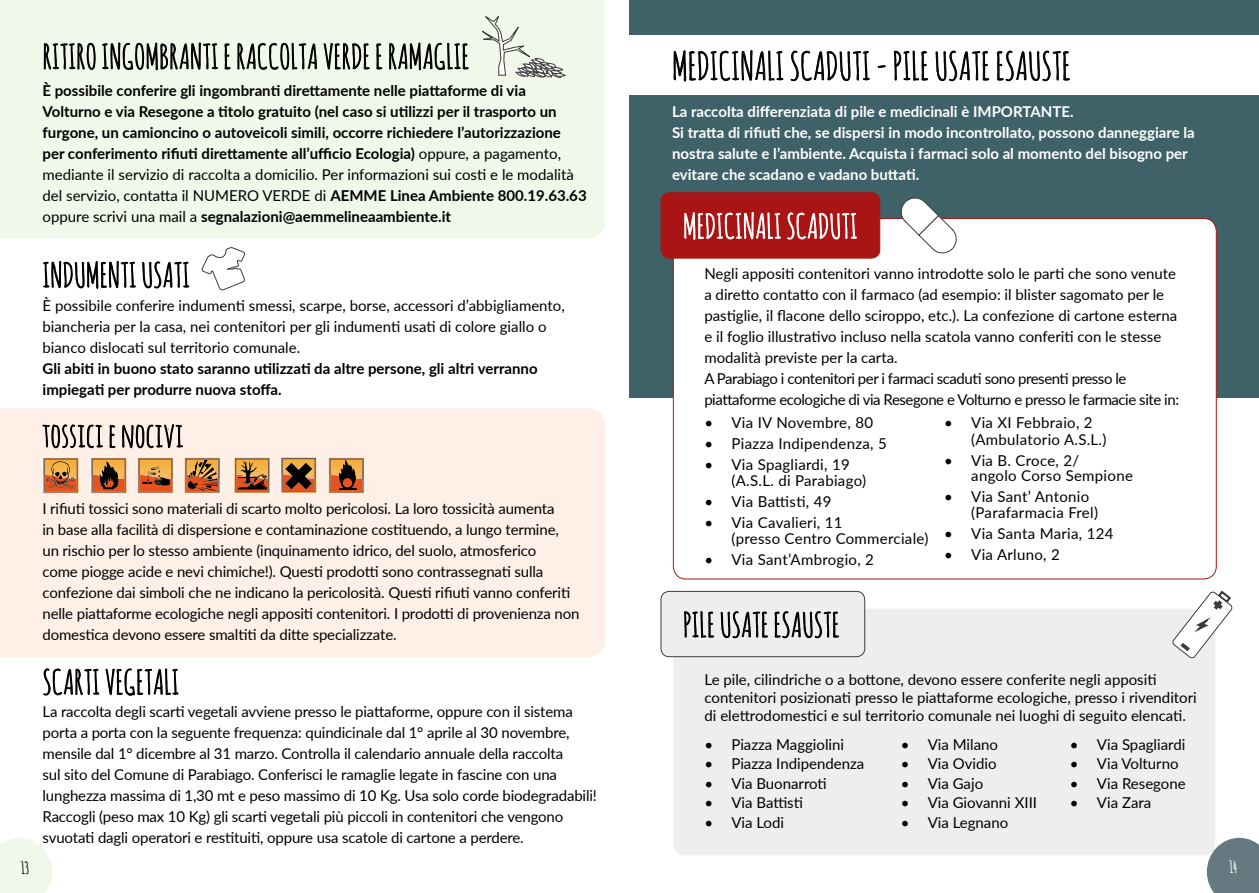
<style>
.page{position:relative;width:1259px;height:893px;background:#fff}
.page>*{position:absolute;margin:0;border:0;box-sizing:border-box;transform-origin:0 0}
.t1{font:37.5px "Amatic SC";color:#000}
.t2{font:33px "Amatic SC";color:#000}
.t3{font:33px "Amatic SC";color:#fff}
.t4{font:700 16.5px "Amatic";color:#000}
.t5{font:700 16.5px "Amatic";color:#fff}
.t6{font:15px/21px "Lato";letter-spacing:-.01em;color:#000}
.t7{font:700 15px/21px "Lato";color:#000}
.t8{font:15px/16.5px "Lato";letter-spacing:.02em;color:#000}
.t9{font:700 15px/21px "Lato";color:#fff}
.s1{font-weight:400}
</style>
<div class="page">
<svg style="left:0;top:838px;width:52px;height:55px"></svg>
<div style="left:0;top:0;width:605px;height:238px;background:#f1f7e9"></div>
<svg style="left:44px;top:43px;width:51px;height:27px"></svg>
<svg style="left:102px;top:43px;width:116px;height:27px"></svg>
<svg style="left:225px;top:43px;width:5px;height:29px"></svg>
<svg style="left:237px;top:43px;width:80px;height:27px"></svg>
<svg style="left:324px;top:43px;width:45px;height:29px"></svg>
<svg style="left:376px;top:43px;width:6px;height:29px"></svg>
<svg style="left:389px;top:13px;width:177px;height:65px"></svg>
<div style="left:629px;top:0;width:630px;height:398px;background:#3f6168"></div>
<div style="left:629px;top:35px;width:630px;height:60px;background:#fff"></div>
<div style="left:0;top:408px;width:605px;height:249px;background:#fef0e7"></div>
<svg style="left:43px;top:261px;width:93px;height:28px"></svg>
<svg style="left:142px;top:262px;width:47px;height:26px"></svg>
<svg style="left:201px;top:247px;width:44px;height:43px"></svg>
<svg style="left:281px;top:458px;width:36px;height:35px"></svg>
<svg style="left:329px;top:458px;width:36px;height:35px"></svg>
<svg style="left:234px;top:458px;width:37px;height:35px"></svg>
<svg style="left:43px;top:458px;width:36px;height:35px"></svg>
<img style="left:44px;top:459px;width:33px;height:20px">
<svg style="left:91px;top:458px;width:35px;height:35px"></svg>
<svg style="left:138px;top:458px;width:36px;height:35px"></svg>
<svg style="left:185px;top:458px;width:36px;height:35px"></svg>
<svg style="left:43px;top:408px;width:60px;height:40px"></svg>
<svg style="left:110px;top:425px;width:5px;height:23px"></svg>
<svg style="left:122px;top:408px;width:61px;height:40px"></svg>
<svg style="left:673px;top:50px;width:110px;height:32px"></svg>
<svg style="left:790px;top:50px;width:80px;height:31px"></svg>
<svg style="left:877px;top:65px;width:9px;height:3px"></svg>
<svg style="left:893px;top:50px;width:35px;height:31px"></svg>
<svg style="left:935px;top:50px;width:54px;height:32px"></svg>
<svg style="left:996px;top:50px;width:74px;height:32px"></svg>
<div style="left:673px;top:218px;width:543px;height:361px;background:#fff;border-radius:13px"></div>
<div style="left:672px;top:608px;width:544px;height:248px;background:#eee;border-radius:13px"></div>
<div style="left:672px;top:607px;width:544px;height:250px;border:2px solid #fff;border-radius:13px"></div>
<div style="left:661px;top:193px;width:218px;height:65px;background:#a91515;border-radius:8px"></div>
<div style="left:660px;top:192px;width:220px;height:66px;border:1px solid #a91515;border-radius:8px"></div>
<div style="left:661px;top:591px;width:203px;height:66px;background:#eee;border-radius:8px"></div>
<div style="left:660px;top:591px;width:205px;height:66px;border:1px solid #3c3c3b;border-radius:8px"></div>
<svg style="left:684px;top:212px;width:97px;height:45px"></svg>
<svg style="left:787px;top:212px;width:70px;height:28px"></svg>
<svg style="left:684px;top:611px;width:30px;height:47px"></svg>
<svg style="left:720px;top:611px;width:48px;height:45px"></svg>
<svg style="left:774px;top:611px;width:65px;height:45px"></svg>
<svg style="left:899px;top:197px;width:59px;height:57px"></svg>
<svg style="left:1171px;top:590px;width:62px;height:69px"></svg>
<svg style="left:1206px;top:838px;width:53px;height:55px"></svg>
<svg style="left:44px;top:669px;width:55px;height:26px"></svg>
<svg style="left:106px;top:669px;width:72px;height:27px"></svg>
<h2 class="t2" style="left:43px;top:35px;width:429px">RITIRO INGOMBRANTI E RACCOLTA VERDE E RAMAGLIE</h2>
<p class="t7" style="left:43px;top:79px;width:546px">È possibile conferire gli ingombranti direttamente nelle piattaforme di via Volturno e via Resegone a titolo gratuito (nel caso si utilizzi per il trasporto un furgone, un camioncino o autoveicoli simili, occorre richiedere l’autorizzazione per conferimento rifiuti direttamente all’ufficio Ecologia) <span class="s1">oppure, a pagamento, mediante il servizio di raccolta a domicilio. Per informazioni sui costi e le modalità del servizio, contatta il NUMERO VERDE di</span> AEMME Linea Ambiente 800.19.63.63 <span class="s1">oppure scrivi una mail a</span> segnalazioni@aemmelineaambiente.it</p>
<h2 class="t2" style="left:43px;top:254px;width:149px">INDUMENTI USATI</h2>
<p class="t6" style="left:43px;top:294px;width:524px">È possibile conferire indumenti smessi, scarpe, borse, accessori d’abbigliamento, biancheria per la casa, nei contenitori per gli indumenti usati di colore giallo o bianco dislocati sul territorio comunale.</p>
<p class="t7" style="left:43px;top:357px;width:496px">Gli abiti in buono stato saranno utilizzati da altre persone, gli altri verranno impiegati per produrre nuova stoffa.</p>
<h2 class="t2" style="left:42px;top:414px;width:144px">tossici e nocivi</h2>
<p class="t4" style="left:21px;top:856px;width:9px">13</p>
<p class="t6" style="left:43px;top:498px;width:538px">I rifiuti tossici sono materiali di scarto molto pericolosi. La loro tossicità aumenta<br>in base alla facilità di dispersione e contaminazione costituendo, a lungo termine,<br>un rischio per lo stesso ambiente (inquinamento idrico, del suolo, atmosferico<br>come piogge acide e nevi chimiche!). Questi prodotti sono contrassegnati sulla confezione dai simboli che ne indicano la pericolosità. Questi rifiuti vanno conferiti nelle piattaforme ecologiche negli appositi contenitori. I prodotti di provenienza non domestica devono essere smaltiti da ditte specializzate.</p>
<h2 class="t2" style="left:43px;top:661px;width:138px">SCARTI VEGETALI</h2>
<p class="t6" style="left:43px;top:700px;width:556px">La raccolta degli scarti vegetali avviene presso le piattaforme, oppure con il sistema porta a porta con la seguente frequenza: quindicinale dal 1° aprile al 30 novembre, mensile dal 1° dicembre al 31 marzo. Controlla il calendario annuale della raccolta<br>sul sito del Comune di Parabiago. Conferisci le ramaglie legate in fascine con una lunghezza massima di 1,30 mt e peso massimo di 10 Kg. Usa solo corde biodegradabili!<br>Raccogli (peso max 10 Kg) gli scarti vegetali più piccoli in contenitori che vengono svuotati dagli operatori e restituiti, oppure usa scatole di cartone a perdere.</p>
<h1 class="t1" style="left:672px;top:42px;width:400px">MEDICINALI SCADUTI - PILE USATE ESAUSTE</h1>
<p class="t9" style="left:672px;top:100px;width:524px">La raccolta differenziata di pile e medicinali è IMPORTANTE.<br>Si tratta di rifiuti che, se dispersi in modo incontrollato, possono danneggiare la nostra salute e l’ambiente. Acquista i farmaci solo al momento del bisogno per evitare che scadano e vadano buttati.</p>
<h2 class="t3" style="left:683px;top:205px;width:176px">MEDICINALI SCADUTI</h2>
<p class="t6" style="left:704px;top:262px;width:476px">Negli appositi contenitori vanno introdotte solo le parti che sono venute a diretto contatto con il farmaco (ad esempio: il blister sagomato per le pastiglie, il flacone dello sciroppo, etc.). La confezione di cartone esterna e il foglio illustrativo incluso nella scatola vanno conferiti con le stesse modalità previste per la carta.<br>A Parabiago i contenitori per i farmaci scaduti sono presenti presso le piattaforme ecologiche di via Resegone e Volturno e presso le farmacie site in:</p>
<p class="t8" style="left:704px;top:414px;width:170px">• Via IV Novembre, 80</p>
<p class="t8" style="left:704px;top:435px;width:184px">• Piazza Indipendenza, 5</p>
<p class="t8" style="left:731px;top:456px;width:136px;line-height:15.8px;text-indent:-27px">• Via Spagliardi, 19 (A.S.L. di Parabiago)</p>
<p class="t8" style="left:704px;top:493px;width:128px">• Via Battisti, 49</p>
<p class="t8" style="left:731px;top:514px;width:198px;text-indent:-27px">• Via Cavalieri, 11<br>(presso Centro Commerciale)</p>
<p class="t8" style="left:704px;top:551px;width:171px">• Via Sant’Ambrogio, 2</p>
<h2 class="t2" style="left:683px;top:603px;width:158px">PILE USATE ESAUSTE</h2>
<p class="t8" style="left:971px;top:414px;width:137px;text-indent:-27px">• Via XI Febbraio, 2 (Ambulatorio A.S.L.)</p>
<p class="t8" style="left:971px;top:452px;width:163px;line-height:15px;text-indent:-27px">• Via B. Croce, 2/<br>angolo Corso Sempione</p>
<p class="t8" style="left:971px;top:487px;width:128px;text-indent:-27px">• Via Sant’ Antonio (Parafarmacia Frel)</p>
<p class="t8" style="left:944px;top:525px;width:171px">• Via Santa Maria, 124</p>
<p class="t8" style="left:944px;top:546px;width:117px">• Via Arluno, 2</p>
<p class="t6" style="left:704px;top:670px;width:494px;line-height:18px">Le pile, cilindriche o a bottone, devono essere conferite negli appositi contenitori posizionati presso le piattaforme ecologiche, presso i rivenditori di elettrodomestici e sul territorio comunale nei luoghi di seguito elencati.</p>
<p class="t6" style="left:900px;top:733px;width:99px">• Via Milano</p>
<p class="t6" style="left:900px;top:753px;width:97px">• Via Ovidio</p>
<p class="t6" style="left:900px;top:772px;width:84px">• Via Gajo</p>
<p class="t6" style="left:900px;top:792px;width:138px">• Via Giovanni XIII</p>
<p class="t6" style="left:900px;top:811px;width:109px">• Via Legnano</p>
<p class="t6" style="left:704px;top:733px;width:141px">• Piazza Maggiolini</p>
<p class="t6" style="left:704px;top:753px;width:161px">• Piazza Indipendenza</p>
<p class="t6" style="left:704px;top:772px;width:124px">• Via Buonarroti</p>
<p class="t6" style="left:704px;top:792px;width:100px">• Via Battisti</p>
<p class="t6" style="left:704px;top:811px;width:81px">• Via Lodi</p>
<p class="t6" style="left:1070px;top:733px;width:117px">• Via Spagliardi</p>
<p class="t6" style="left:1070px;top:753px;width:110px">• Via Volturno</p>
<p class="t6" style="left:1070px;top:772px;width:117px">• Via Resegone</p>
<p class="t6" style="left:1070px;top:792px;width:83px">• Via Zara</p>
<p class="t5" style="left:1229px;top:856px;width:10px">14</p>
</div>
